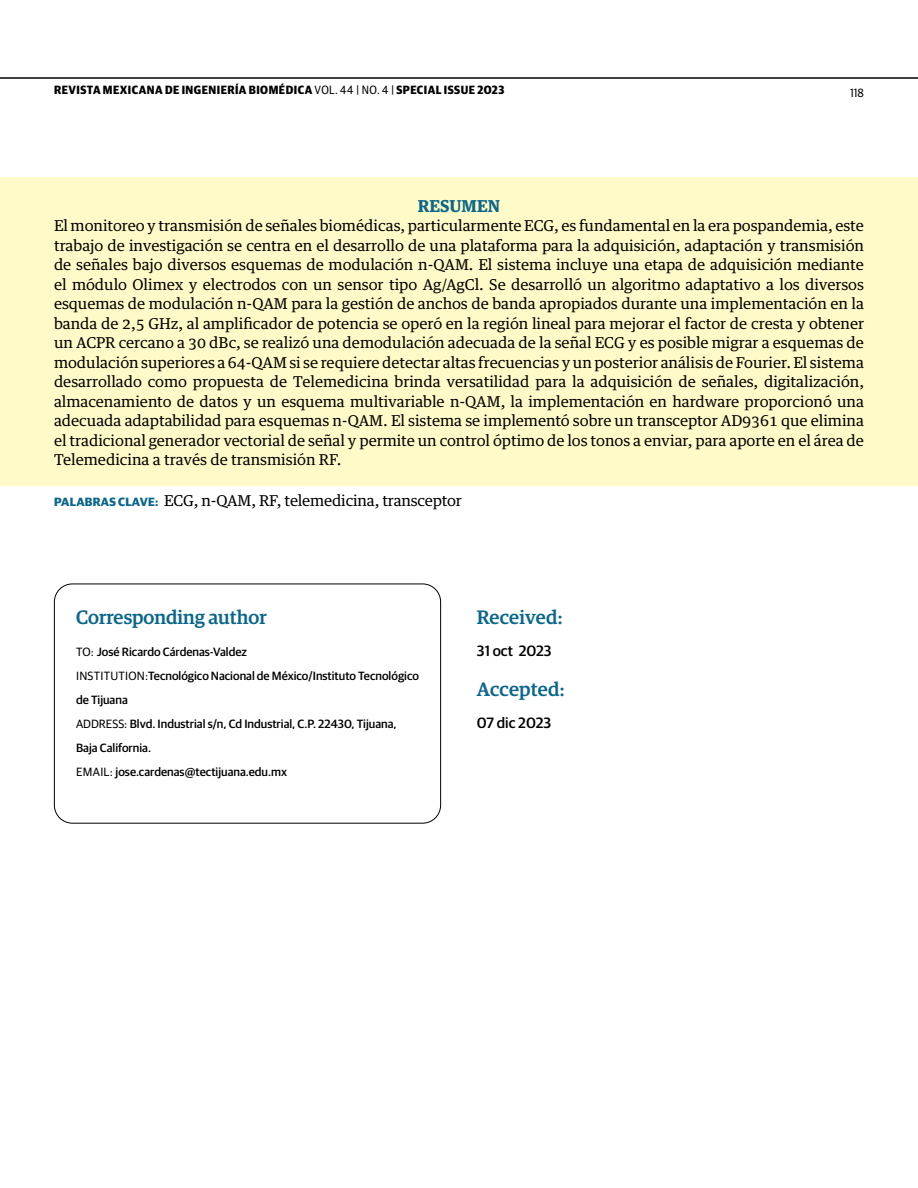
<style>
.page{position:relative;width:918px;height:1188px;background:#fff}
.page>*{position:absolute;margin:0;border:0;box-sizing:border-box;transform-origin:0 0}
.t1{font:500 19.5px "Guardian Egyp";color:#0a668b}
.t2{font:700 16.5px "Guardian Egyptian Text";color:#0a668b}
.t3{font:15px/19.5px "Guardian Egyptian Text";letter-spacing:-.005em;color:#000;text-align:justify}
.t4{font:500 15px "Guardian Sans";color:#000}
.t5{font:500 12px/24px "Guardian Sans";color:#000}
.t6{font:700 12px "Guardian Sans Narrow";letter-spacing:.04em;color:#000}
.t7{font:12px "Guardian Sans Narrow";color:#000}
.s1{font-weight:400}
.s2{font-family:"Guardian Sans";font-weight:700;font-size:12px;color:#0a668b}
</style>
<div class="page">
<hr style="left:0;top:77px;width:918px;height:2px;background:#000">
<div style="left:54px;top:584px;width:387px;height:240px;border:1px solid #000;border-radius:18px"></div>
<div style="left:0;top:177px;width:918px;height:309px;background:#fffac7"></div>
<p class="t6" style="left:54px;top:81px;width:452px">REVISTA MEXICANA DE INGENIERÍA BIOMÉDICA <span class="s1">VOL. 44 | NO. 4 |</span> SPECIAL ISSUE 2O23</p>
<p class="t7" style="left:850px;top:84px;width:15px">118</p>
<p class="t2" style="left:418px;top:192px;width:84px">RESUMEN</p>
<p class="t3" style="left:54px;top:214px;width:812px">El monitoreo y transmisión de señales biomédicas, particularmente ECG, es fundamental en la era pospandemia, este trabajo de investigación se centra en el desarrollo de una plataforma para la adquisición, adaptación y transmisión de señales bajo diversos esquemas de modulación n-QAM. El sistema incluye una etapa de adquisición mediante el módulo Olimex y electrodos con un sensor tipo Ag/AgCl. Se desarrolló un algoritmo adaptativo a los diversos esquemas de modulación n-QAM para la gestión de anchos de banda apropiados durante una implementación en la banda de 2,5 GHz, al amplificador de potencia se operó en la región lineal para mejorar el factor de cresta y obtener un ACPR cercano a 30 dBc, se realizó una demodulación adecuada de la señal ECG y es posible migrar a esquemas de modulación superiores a 64-QAM si se requiere detectar altas frecuencias y un posterior análisis de Fourier. El sistema desarrollado como propuesta de Telemedicina brinda versatilidad para la adquisición de señales, digitalización, almacenamiento de datos y un esquema multivariable n-QAM, la implementación en hardware proporcionó una adecuada adaptabilidad para esquemas n-QAM. El sistema se implementó sobre un transceptor AD9361 que elimina el tradicional generador vectorial de señal y permite un control óptimo de los tonos a enviar, para aporte en el área de Telemedicina a través de transmisión RF.</p>
<p class="t3" style="left:54px;top:490px;width:409px"><span class="s2">PALABRAS CLAVE:</span> ECG, n-QAM, RF, telemedicina, transceptor</p>
<h1 class="t1" style="left:76px;top:603px;width:192px">Corresponding author</h1>
<p class="t5" style="left:76px;top:638px;width:344px"><span class="s1">TO:</span> José Ricardo Cárdenas-Valdez<br><span class="s1">INSTITUTION:</span>Tecnológico Nacional de México/Instituto Tecnológico de Tijuana<br><span class="s1">ADDRESS:</span> Blvd. Industrial s/n, Cd Industrial, C.P. 22430, Tijuana, Baja California.<br><span class="s1">EMAIL:</span> jose.cardenas@tectijuana.edu.mx</p>
<h1 class="t1" style="left:477px;top:603px;width:87px">Received:</h1>
<p class="t4" style="left:477px;top:639px;width:76px">31 oct 2023</p>
<h1 class="t1" style="left:477px;top:675px;width:89px">Accepted:</h1>
<p class="t4" style="left:477px;top:711px;width:76px">07 dic 2023</p>
</div>
